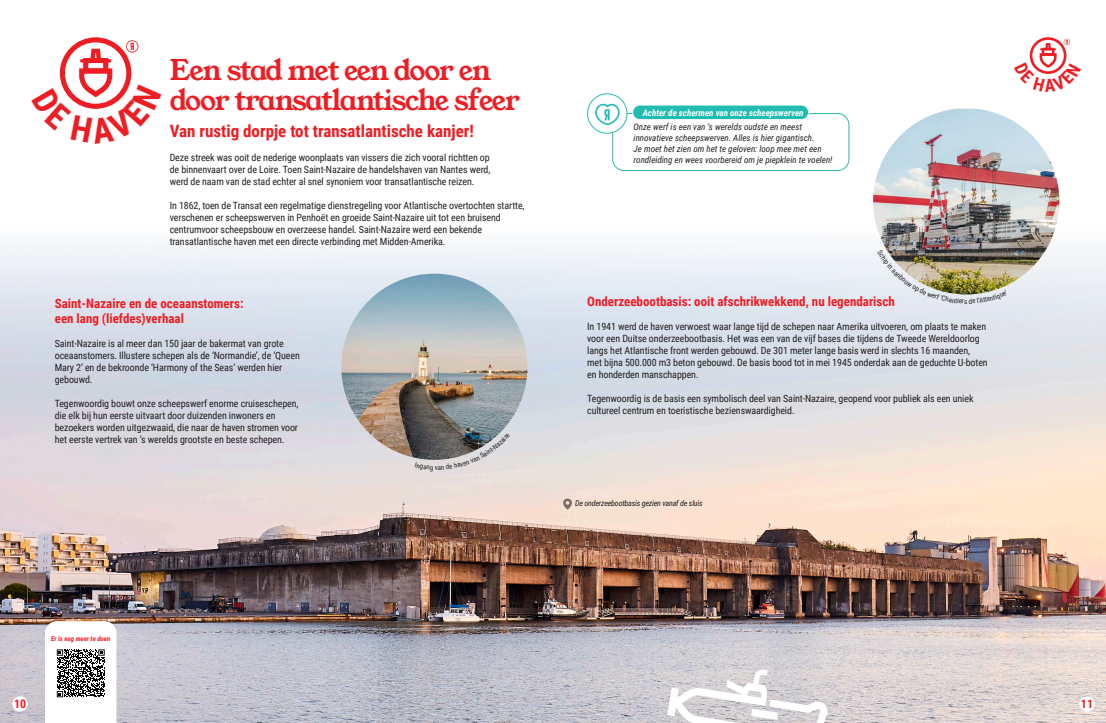
<style>
.page{position:relative;width:1106px;height:723px;background:#fff}
.page>*{position:absolute;margin:0;border:0;box-sizing:border-box;transform-origin:0 0}
.t1{font:28px/30px "Young Serif";letter-spacing:-.05em;color:#ee1d23}
.t2{font:700 17px "Roboto Condensed";color:#ee1d23}
.t3{font:700 13px/15.6px "Roboto Condensed";color:#ee1d23}
.t4{font:700 12px "Roboto Condensed";color:#ee1d23}
.t5{font:10px/12px "Roboto Condensed";letter-spacing:-.01em;color:#231f20}
.t6{font:italic 9px/10.8px "Roboto Condensed";color:#231f20}
.t7{font:italic 700 9px "Roboto Condensed";color:#fff}
.t8{font:italic 8px "Roboto Condensed";letter-spacing:-.025em;color:#231f20}
.t9{font:7px "Roboto Condensed";color:#231f20}
.t10{font:italic 700 6.7px "Roboto Condensed";color:#ee1d23}
</style>
<div class="page">
<img style="left:0;top:93px;width:1106px;height:630px">
<svg style="left:563px;top:498px;width:9px;height:12px"></svg>
<img style="left:341px;top:274px;width:186px;height:186px;border-radius:93px">
<img style="left:873px;top:109px;width:186px;height:185px">
<svg style="left:45px;top:621px;width:71px;height:102px"></svg>
<div style="left:1079px;top:696px;width:15px;height:16px;background:#fff;border-radius:50%"></div>
<div style="left:12px;top:696px;width:16px;height:15px;background:#fff;border-radius:50%"></div>
<svg style="left:667px;top:669px;width:161px;height:54px"></svg>
<div style="left:612px;top:114px;width:237px;height:57px;background:#fff;border-radius:11px"></div>
<div style="left:612px;top:113px;width:237px;height:58px;border:1px solid #22bcb1;border-radius:11px"></div>
<div style="left:587px;top:94px;width:40px;height:39px;background:#fff;border-radius:50%"></div>
<div style="left:587px;top:93px;width:40px;height:41px;border:1px solid #22bcb1;border-radius:50%"></div>
<div style="left:632px;top:105px;width:176px;height:15px;background:#22bcb1;border-radius:7px"></div>
<div style="left:632px;top:105px;width:177px;height:15px;border:1px solid #fff;border-radius:7px"></div>
<svg style="left:595px;top:103px;width:25px;height:22px"></svg>
<svg style="left:1029px;top:37px;width:41px;height:37px"></svg>
<svg style="left:415px;top:433px;width:95px;height:38px;background:#9c9b9d"></svg>
<img style="left:877px;top:250px;width:129px;height:54px">
<svg style="left:31px;top:37px;width:130px;height:107px"></svg>
<h1 class="t1" style="left:170px;top:55px;width:352px">Een stad met een door en door transatlantische sfeer</h1>
<h2 class="t2" style="left:170px;top:119px;width:306px">Van rustig dorpje tot transatlantische kanjer!</h2>
<p class="t5" style="left:170px;top:151px;width:322px;text-align:justify">Deze streek was ooit de nederige woonplaats van vissers die zich vooral richtten op de binnenvaart over de Loire. Toen Saint-Nazaire de handelshaven van Nantes werd, werd de naam van de stad echter al snel synoniem voor transatlantische reizen.</p>
<p class="t5" style="left:170px;top:199px;width:356px">In 1862, toen de Transat een regelmatige dienstregeling voor Atlantische overtochten startte, verschenen er scheepswerven in Penhoët en groeide Saint-Nazaire uit tot een bruisend centrumvoor scheepsbouw en overzeese handel. Saint-Nazaire werd een bekende transatlantische haven met een directe verbinding met Midden-Amerika.</p>
<h3 class="t3" style="left:55px;top:295px;width:190px">Saint-Nazaire en de oceaanstomers: een lang (liefdes)verhaal</h3>
<p class="t5" style="left:55px;top:337px;width:247px">Saint-Nazaire is al meer dan 150 jaar de bakermat van grote oceaanstomers. Illustere schepen als de ‘Normandie’, de ‘Queen Mary 2’ en de bekroonde ‘Harmony of the Seas’ werden hier gebouwd.</p>
<p class="t5" style="left:55px;top:397px;width:245px">Tegenwoordig bouwt onze scheepswerf enorme cruiseschepen, die elk bij hun eerste uitvaart door duizenden inwoners en bezoekers worden uitgezwaaid, die naar de haven stromen voor het eerste vertrek van ‘s werelds grootste en beste schepen.</p>
<p class="t9" style="left:435px;top:462px;width:5px">v</p>
<p class="t7" style="left:642px;top:106px;width:162px">Achter de schermen van onze scheepswerven</p>
<p class="t6" style="left:633px;top:121px;width:200px">Onze werf is een van ‘s werelds oudste en meest innovatieve scheepswerven. Alles is hier gigantisch.<br>Je moet het zien om het te geloven: loop mee met een rondleiding en wees voorbereid om je piepklein te voelen!</p>
<h3 class="t3" style="left:587px;top:293px;width:309px">Onderzeebootbasis: ooit afschrikwekkend, nu legendarisch</h3>
<p class="t5" style="left:587px;top:320px;width:402px">In 1941 werd de haven verwoest waar lange tijd de schepen naar Amerika uitvoeren, om plaats te maken voor een Duitse onderzeebootbasis. Het was een van de vijf bases die tijdens de Tweede Wereldoorlog langs het Atlantische front werden gebouwd. De 301 meter lange basis werd in slechts 16 maanden,<br>met bijna 500.000 m3 beton gebouwd. De basis bood tot in mei 1945 onderdak aan de geduchte U-boten en honderden manschappen.</p>
<p class="t5" style="left:587px;top:392px;width:388px">Tegenwoordig is de basis een symbolisch deel van Saint-Nazaire, geopend voor publiek als een uniek cultureel centrum en toeristische bezienswaardigheid.</p>
<p class="t9" style="left:964px;top:296px;width:5px">s</p>
<p class="t8" style="left:575px;top:497px;width:129px">De onderzeebootbasis gezien vanaf de sluis</p>
<p class="t10" style="left:51px;top:634px;width:61px">Er is nog meer te doen</p>
<p class="t4" style="left:14px;top:695px;width:14px">10</p>
<p class="t4" style="left:1081px;top:695px;width:14px">11</p>
</div>
